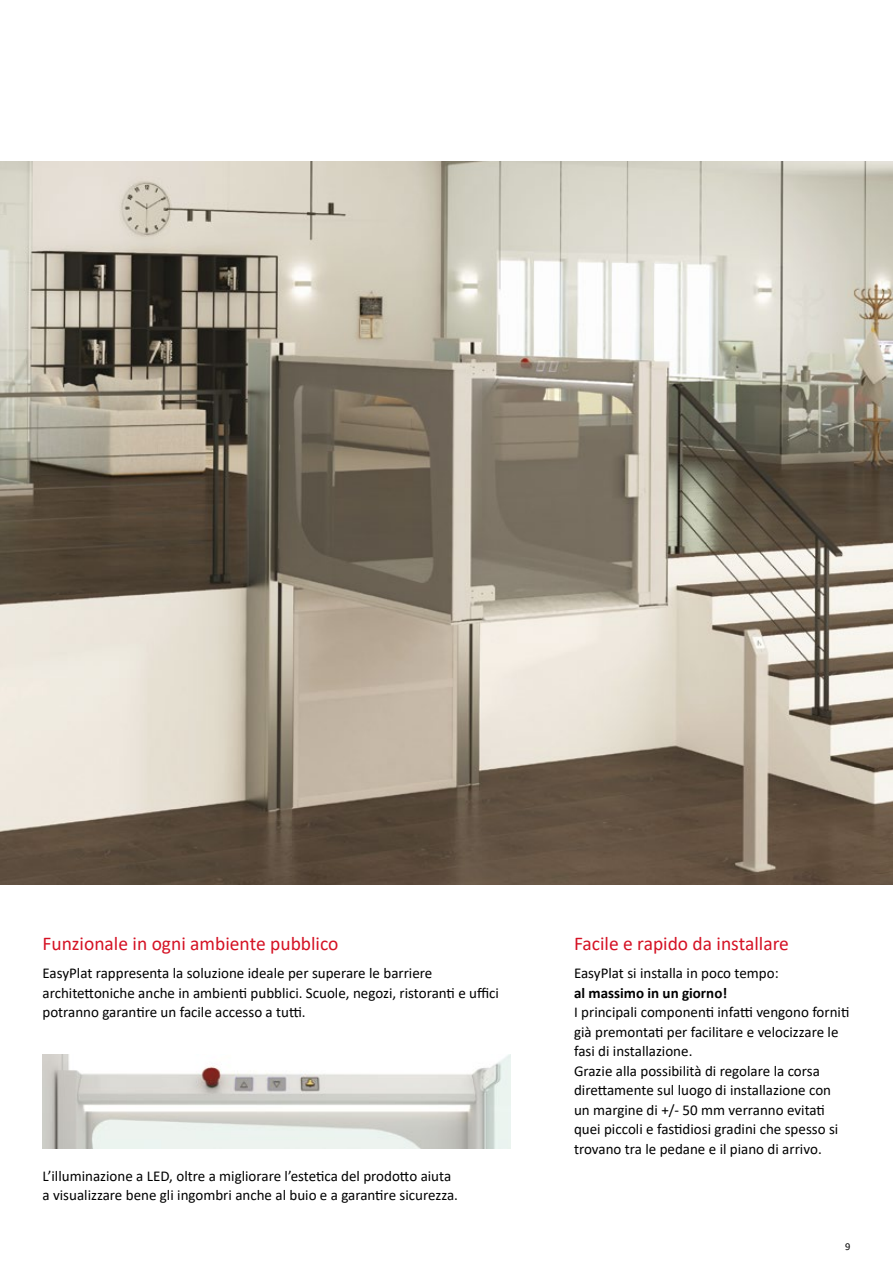
<style>
.page{position:relative;width:893px;height:1263px;background:#fff}
.page>*{position:absolute;margin:0;border:0;box-sizing:border-box;transform-origin:0 0}
.t1{font:19.5px "Calibri";color:#d51224}
.t2{font:15px/19.5px "Calibri";color:#000}
.t3{font:700 15px "Calibri";color:#000}
.t4{font:10.5px "Calibri";color:#000}
</style>
<div class="page">
<img style="left:1px;top:162px;width:892px;height:722px">
<img style="left:0;top:162px;width:1px;height:722px">
<img style="left:43px;top:1054px;width:467px;height:94px">
<h1 class="t1" style="left:43px;top:930px;width:297px">Funzionale in ogni ambiente pubblico</h1>
<p class="t2" style="left:43px;top:963px;width:458px">EasyPlat rappresenta la soluzione ideale per superare le barriere architettoniche anche in ambienti pubblici. Scuole, negozi, ristoranti e uffici potranno garantire un facile accesso a tutti.</p>
<p class="t2" style="left:43px;top:1165px;width:417px">L’illuminazione a LED, oltre a migliorare l’estetica del prodotto aiuta a visualizzare bene gli ingombri anche al buio e a garantire sicurezza.</p>
<h1 class="t1" style="left:574px;top:930px;width:216px">Facile e rapido da installare</h1>
<p class="t2" style="left:574px;top:963px;width:206px">EasyPlat si installa in poco tempo:</p>
<p class="t3" style="left:574px;top:982px;width:155px">al massimo in un giorno!</p>
<p class="t2" style="left:574px;top:1002px;width:277px">I principali componenti infatti vengono forniti già premontati per facilitare e velocizzare le fasi di installazione.<br>Grazie alla possibilità di regolare la corsa direttamente sul luogo di installazione con un margine di +/- 50 mm verranno evitati quei piccoli e fastidiosi gradini che spesso si trovano tra le pedane e il piano di arrivo.</p>
<p class="t4" style="left:845px;top:1239px;width:7px">9</p>
</div>
